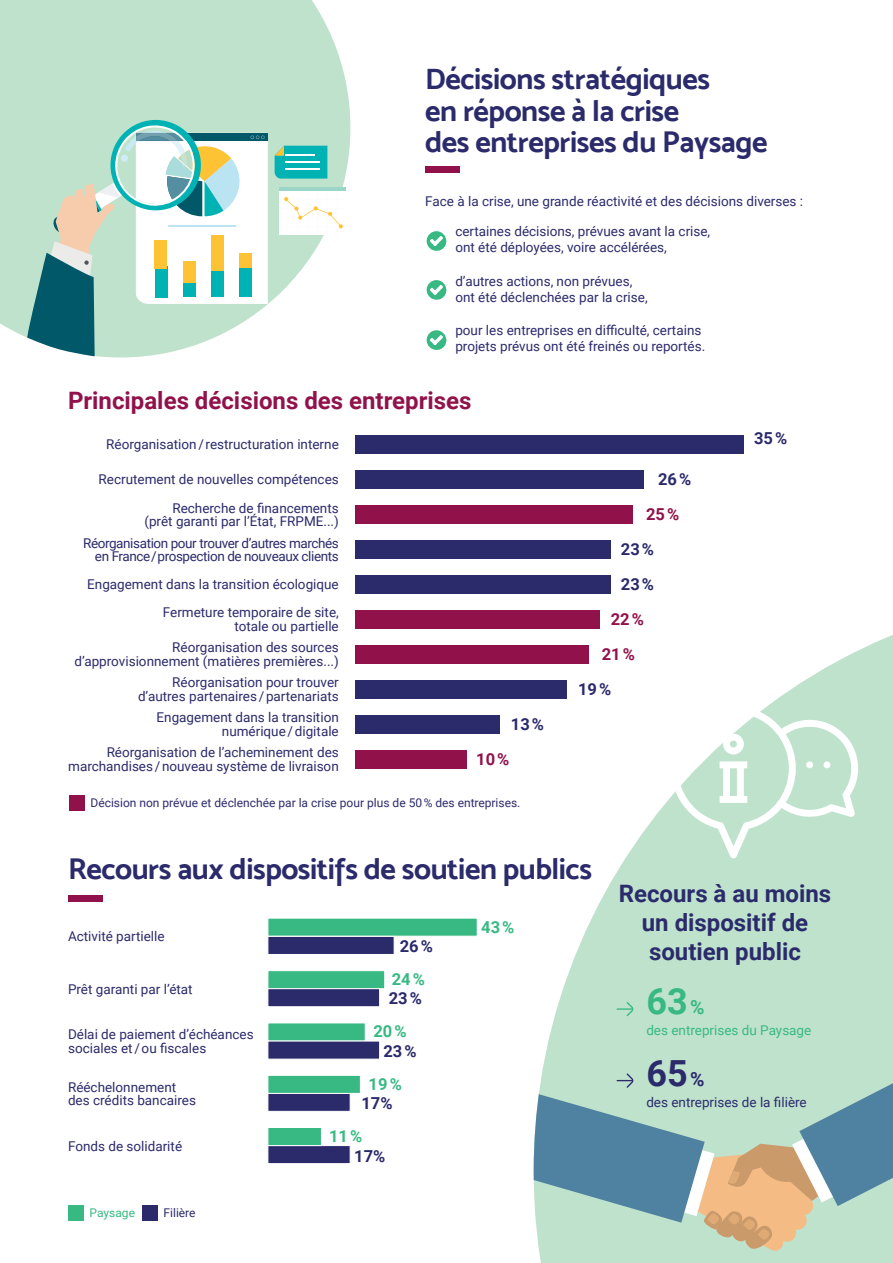
<style>
.page{position:relative;width:893px;height:1263px;background:#fff}
.page>*{position:absolute;margin:0;border:0;box-sizing:border-box;transform-origin:0 0}
.t1{font:700 36px "Roboto";color:#38b983}
.t2{font:700 36px "Roboto";color:#2b2b6c}
.t3{font:30px/31.5px "Mosk Bold 700";letter-spacing:-.015em;color:#2b2b6c}
.t4{font:700 24px/28.8px "Roboto";color:#2b2b6c;text-align:center}
.t5{font:700 24px "Roboto";color:#91124b}
.t6{font:700 16.5px "Roboto";color:#2b2b6c}
.t7{font:700 16.5px "Roboto";color:#38b983}
.t8{font:700 16.5px "Roboto";color:#91124b}
.t9{font:13.5px/13.5px "Roboto";color:#2b2b6c;text-align:right}
.t10{font:13.5px/13.5px "Roboto";letter-spacing:-.03em;color:#2b2b6c;text-align:right}
.t11{font:13.5px "Roboto";color:#38b983}
.t12{font:12px "Roboto";color:#2b2b6c}
.t13{font:12px "Roboto";color:#38b983}
.s1{font-size:19.5px}
</style>
<div class="page">
<svg style="left:0;top:0;width:350px;height:337px;background:#c7e5d2"></svg>
<svg style="left:534px;top:593px;width:359px;height:670px;fill:#bfe2cc"></svg>
<div style="left:68px;top:895px;width:34px;height:6px;background:#91124b"></div>
<div style="left:355px;top:435px;width:389px;height:18px;background:#2b2b6c"></div>
<div style="left:355px;top:470px;width:289px;height:18px;background:#2b2b6c"></div>
<div style="left:355px;top:540px;width:256px;height:18px;background:#2b2b6c"></div>
<div style="left:355px;top:575px;width:256px;height:18px;background:#2b2b6c"></div>
<div style="left:355px;top:680px;width:211px;height:18px;background:#2b2b6c"></div>
<div style="left:355px;top:715px;width:145px;height:18px;background:#2b2b6c"></div>
<div style="left:355px;top:505px;width:278px;height:18px;background:#91124b"></div>
<div style="left:355px;top:610px;width:245px;height:18px;background:#91124b"></div>
<div style="left:355px;top:645px;width:234px;height:18px;background:#91124b"></div>
<div style="left:355px;top:750px;width:111px;height:18px;background:#91124b"></div>
<div style="left:69px;top:795px;width:15px;height:15px;background:#91124b"></div>
<div style="left:142px;top:1205px;width:15px;height:15px;background:#2b2b6c"></div>
<div style="left:68px;top:1205px;width:16px;height:15px;background:#38b983"></div>
<div style="left:267px;top:1022px;width:99px;height:19px;background:#38b983;border:1px solid #fff"></div>
<div style="left:267px;top:1041px;width:113px;height:18px;background:#2b2b6c"></div>
<div style="left:267px;top:1093px;width:84px;height:19px;background:#2b2b6c;border:1px solid #fff"></div>
<div style="left:267px;top:1075px;width:94px;height:19px;background:#38b983;border:1px solid #fff"></div>
<div style="left:267px;top:970px;width:118px;height:19px;background:#38b983;border:1px solid #fff"></div>
<div style="left:267px;top:988px;width:113px;height:19px;background:#2b2b6c;border:1px solid #fff"></div>
<div style="left:267px;top:918px;width:211px;height:18px;background:#38b983"></div>
<div style="left:267px;top:936px;width:127px;height:19px;background:#2b2b6c;border:1px solid #fff"></div>
<div style="left:267px;top:1145px;width:84px;height:19px;background:#2b2b6c;border:1px solid #fff"></div>
<div style="left:267px;top:1127px;width:55px;height:19px;background:#38b983;border:1px solid #fff"></div>
<svg style="left:617px;top:1002px;width:17px;height:14px"></svg>
<svg style="left:534px;top:1060px;width:359px;height:192px;background:#a3beb5"></svg>
<div style="left:425px;top:167px;width:34px;height:6px;background:#91124b"></div>
<div style="left:427px;top:231px;width:19px;height:20px;background:#38b983;border-radius:50%"></div>
<svg style="left:430px;top:236px;width:16px;height:14px"></svg>
<div style="left:427px;top:280px;width:19px;height:20px;background:#38b983;border-radius:50%"></div>
<svg style="left:430px;top:285px;width:16px;height:14px"></svg>
<div style="left:427px;top:330px;width:19px;height:20px;background:#38b983;border-radius:50%"></div>
<svg style="left:430px;top:335px;width:16px;height:15px"></svg>
<svg style="left:663px;top:698px;width:195px;height:161px"></svg>
<div style="left:823px;top:761px;width:7px;height:7px;background:#fff;border-radius:50%"></div>
<div style="left:806px;top:761px;width:7px;height:7px;background:#fff;border-radius:50%"></div>
<svg style="left:275px;top:146px;width:52px;height:33px;background:#1bb7b3"></svg>
<hr style="left:285px;top:154px;width:30px;height:2px;background:#fff">
<hr style="left:285px;top:161px;width:34px;height:1px;background:#fff">
<hr style="left:285px;top:168px;width:34px;height:1px;background:#fff">
<hr style="left:279px;top:187px;width:67px;height:4px;background:#9bd5c8">
<svg style="left:279px;top:191px;width:66px;height:44px"></svg>
<svg style="left:26px;top:114px;width:242px;height:243px"></svg>
<h2 class="t3" style="left:425px;top:63px;width:344px">Décisions stratégiques<br>en réponse à la crise<br>des entreprises du Paysage</h2>
<p class="t9" style="left:425px;top:194px;width:379px">Face à la crise, une grande réactivité et des décisions diverses :</p>
<p class="t9" style="left:455px;top:223px;width:256px;line-height:16.2px;text-align:left">certaines décisions, prévues avant la crise, ont été déployées, voire accélérées,</p>
<p class="t9" style="left:455px;top:272px;width:194px;line-height:16.2px;text-align:left">d’autres actions, non prévues, ont été déclenchées par la crise,</p>
<p class="t9" style="left:455px;top:322px;width:251px;line-height:16.2px;text-align:left">pour les entreprises en difficulté, certains projets prévus ont été freinés ou reportés.</p>
<h3 class="t5" style="left:68px;top:384px;width:405px">Principales décisions des entreprises</h3>
<p class="t9" style="left:106px;top:437px;width:234px">Réorganisation / restructuration interne</p>
<p class="t9" style="left:99px;top:472px;width:242px">Recrutement de nouvelles compétences</p>
<p class="t6" style="left:658px;top:468px;width:35px">26 %</p>
<p class="t9" style="left:144px;top:500px;width:196px">Recherche de financements (prêt garanti par l’État, FRPME...)</p>
<p class="t8" style="left:646px;top:503px;width:35px">25 %</p>
<p class="t10" style="left:83px;top:535px;width:257px">Réorganisation pour trouver d’autres marchés en France / prospection de nouveaux clients</p>
<p class="t6" style="left:621px;top:538px;width:35px">23 %</p>
<p class="t9" style="left:87px;top:577px;width:253px">Engagement dans la transition écologique</p>
<p class="t6" style="left:621px;top:573px;width:35px">23 %</p>
<p class="t9" style="left:163px;top:605px;width:177px">Fermeture temporaire de site, totale ou partielle</p>
<p class="t8" style="left:611px;top:608px;width:35px">22 %</p>
<p class="t9" style="left:74px;top:640px;width:266px">Réorganisation des sources d’approvisionnement (matières premières...)</p>
<p class="t8" style="left:602px;top:643px;width:35px">21 %</p>
<p class="t9" style="left:138px;top:675px;width:202px">Réorganisation pour trouver d’autres partenaires / partenariats</p>
<p class="t6" style="left:578px;top:678px;width:35px">19 %</p>
<p class="t9" style="left:157px;top:710px;width:184px">Engagement dans la transition numérique / digitale</p>
<p class="t6" style="left:511px;top:713px;width:35px">13 %</p>
<p class="t9" style="left:68px;top:745px;width:272px">Réorganisation de l’acheminement des marchandises / nouveau système de livraison</p>
<p class="t8" style="left:476px;top:748px;width:35px">10 %</p>
<p class="t12" style="left:91px;top:795px;width:431px">Décision non prévue et déclenchée par la crise pour plus de 50 % des entreprises.</p>
<p class="t6" style="left:754px;top:427px;width:35px">35 %</p>
<h2 class="t3" style="left:68px;top:852px;width:525px">Recours aux dispositifs de soutien publics</h2>
<p class="t9" style="left:68px;top:929px;width:98px">Activité partielle</p>
<p class="t9" style="left:68px;top:982px;width:126px">Prêt garanti par l’état</p>
<p class="t9" style="left:68px;top:1027px;width:187px;text-align:left">Délai de paiement d’échéances sociales et / ou fiscales</p>
<p class="t9" style="left:68px;top:1079px;width:129px;text-align:left">Rééchelonnement des crédits bancaires</p>
<p class="t9" style="left:68px;top:1138px;width:116px">Fonds de solidarité</p>
<p class="t13" style="left:90px;top:1204px;width:47px">Paysage</p>
<p class="t12" style="left:164px;top:1204px;width:34px">Filière</p>
<p class="t6" style="left:400px;top:935px;width:35px">26 %</p>
<p class="t7" style="left:392px;top:968px;width:35px">24 %</p>
<p class="t6" style="left:389px;top:987px;width:35px">23 %</p>
<p class="t7" style="left:373px;top:1019px;width:35px">20 %</p>
<p class="t6" style="left:383px;top:1039px;width:35px">23 %</p>
<p class="t7" style="left:369px;top:1072px;width:35px">19 %</p>
<p class="t6" style="left:361px;top:1091px;width:33px">17%</p>
<p class="t7" style="left:329px;top:1124px;width:35px">11 %</p>
<p class="t6" style="left:354px;top:1144px;width:33px">17%</p>
<p class="t7" style="left:481px;top:915px;width:35px">43 %</p>
<h3 class="t4" style="left:619px;top:878px;width:214px">Recours à au moins un dispositif de soutien public</h3>
<h1 class="t1" style="left:646px;top:976px;width:60px">63 <span class="s1">%</span></h1>
<p class="t11" style="left:646px;top:1021px;width:167px">des entreprises du Paysage</p>
<h1 class="t2" style="left:646px;top:1047px;width:60px">65 <span class="s1">%</span></h1>
<p class="t9" style="left:646px;top:1094px;width:162px">des entreprises de la filière</p>
</div>
